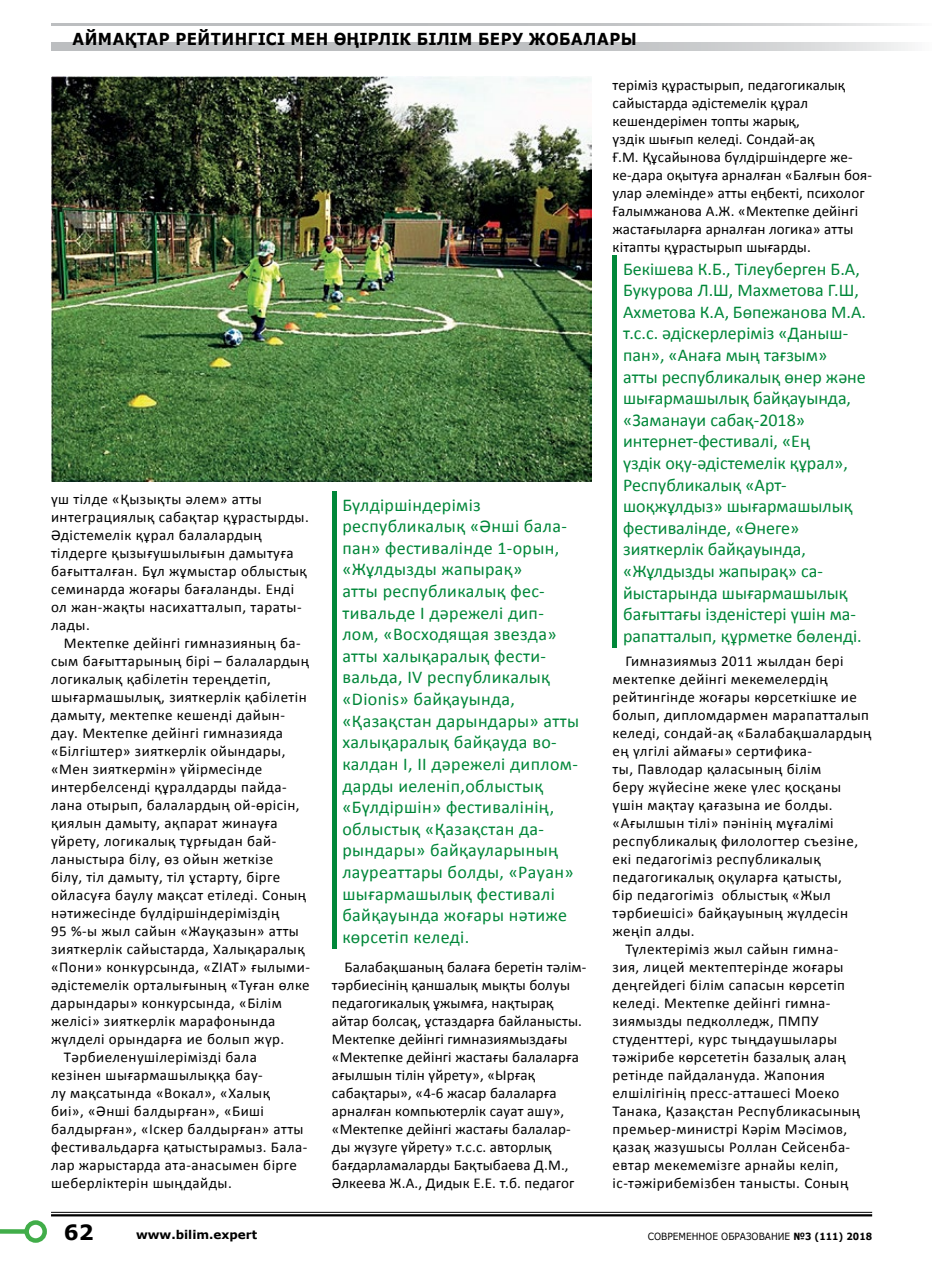
<style>
.page{position:relative;width:936px;height:1263px;background:#fff}
.page>*{position:absolute;margin:0;border:0;box-sizing:border-box;transform-origin:0 0}
.t1{font:700 21px "Verdana";color:#000}
.t2{font:18px/21.6px "Calibri";letter-spacing:.005em;color:#008739}
.t3{font:700 16.5px "Verdana";letter-spacing:.03em;color:#000;scale:.91 1}
.t4{font:15px/18px "Calibri";letter-spacing:.03em;color:#000}
.t5{font:15px/18px "Calibri";letter-spacing:.01em;color:#000}
.t6{font:700 12px "Verdana";color:#000}
.t7{font:9.9px "Verdana";color:#000;scale:.91 1}
.s1{font-weight:700}
</style>
<div class="page">
<hr style="left:332px;top:491px;width:4px;height:458px;background:#008739">
<img style="left:51px;top:77px;width:540px;height:405px">
<div style="left:612px;top:255px;width:5px;height:393px;background:#008739"></div>
<hr style="left:51px;top:1212px;width:821px;height:1px;background:#000">
<hr style="left:51px;top:1214px;width:821px;height:2px;background:#000">
<svg style="left:51px;top:43px;width:857px;height:8px;background:#c5c6c8"></svg>
<div style="left:0;top:1229px;width:27px;height:5px;background:#41ad49"></div>
<div style="left:24px;top:1220px;width:23px;height:23px;border:4px solid #41ad49;border-radius:50%"></div>
<hr style="left:51px;top:23px;width:880px;height:3px;background:#bcbec0">
<p class="t3" style="left:73px;top:27px;width:621px">АЙМАҚТАР РЕЙТИНГІСІ МЕН ӨҢІРЛІК БІЛІМ БЕРУ ЖОБАЛАРЫ</p>
<p class="t4" style="left:51px;top:490px;width:259px">үш тілде «Қызықты әлем» атты интеграциялық сабақтар құрастырды.<br>Әдістемелік құрал балалардың тілдерге қызығушылығын дамытуға бағытталған. Бұл жұмыстар облыстық семинарда жоғары бағаланды. Енді ол жан-жақты насихатталып, тараты&shy;лады.</p>
<p class="t4" style="left:64px;top:634px;width:238px">Мектепке дейінгі гимназияның ба-</p>
<p class="t4" style="left:51px;top:652px;width:259px">сым бағыттарының бірі – балалардың</p>
<p class="t4" style="left:51px;top:670px;width:221px">логикалық қабілетін тереңдетіп,</p>
<p class="t4" style="left:51px;top:688px;width:257px">шығармашылық, зияткерлік қабілетін</p>
<p class="t4" style="left:51px;top:706px;width:235px">дамыту, мектепке кешенді дайын-</p>
<p class="t4" style="left:51px;top:724px;width:233px">дау. Мектепке дейінгі гимназияда</p>
<p class="t4" style="left:51px;top:742px;width:236px">«Білгіштер» зияткерлік ойындары,</p>
<p class="t4" style="left:51px;top:760px;width:212px">«Мен зияткермін» үйірмесінде</p>
<p class="t4" style="left:51px;top:778px;width:237px">интербелсенді құралдарды пайда-</p>
<p class="t4" style="left:51px;top:796px;width:250px">лана отырып, балалардың ой-өрісін,</p>
<p class="t4" style="left:51px;top:814px;width:228px">қиялын дамыту, ақпарат жинауға</p>
<p class="t4" style="left:51px;top:832px;width:227px">үйрету, логикалық тұрғыдан бай-</p>
<p class="t4" style="left:51px;top:850px;width:224px">ланыстыра білу, өз ойын жеткізе</p>
<p class="t4" style="left:51px;top:868px;width:231px">білу, тіл дамыту, тіл ұстарту, бірге</p>
<p class="t4" style="left:51px;top:886px;width:257px">ойласуға баулу мақсат етіледі. Соның</p>
<p class="t4" style="left:51px;top:904px;width:230px">нәтижесінде бүлдіршіндеріміздің</p>
<p class="t4" style="left:51px;top:922px;width:249px">95 %-ы жыл сайын «Жауқазын» атты</p>
<p class="t4" style="left:51px;top:940px;width:255px">зияткерлік сайыстарда, Халықаралық</p>
<p class="t4" style="left:51px;top:958px;width:260px">«Пони» конкурсында, «ZIAT» ғылыми-</p>
<p class="t4" style="left:51px;top:976px;width:260px">әдістемелік орталығының «Туған өлке</p>
<p class="t4" style="left:51px;top:994px;width:232px">дарындары» конкурсында, «Білім</p>
<p class="t4" style="left:51px;top:1012px;width:226px">желісі» зияткерлік марафонында</p>
<p class="t4" style="left:51px;top:1030px;width:235px">жүлделі орындарға ие болып жүр.</p>
<p class="t4" style="left:64px;top:1048px;width:194px">Тәрбиеленушілерімізді бала</p>
<p class="t4" style="left:51px;top:1066px;width:213px">кезінен шығармашылыққа бау-</p>
<p class="t4" style="left:51px;top:1084px;width:220px">лу мақсатында «Вокал», «Халық</p>
<p class="t4" style="left:51px;top:1102px;width:214px">биі», «Әнші балдырған», «Биші</p>
<p class="t4" style="left:51px;top:1120px;width:254px">балдырған», «Іскер балдырған» атты</p>
<p class="t4" style="left:51px;top:1138px;width:258px">фестивальдарға қатыстырамыз. Бала-</p>
<p class="t4" style="left:51px;top:1156px;width:247px">лар жарыстарда ата-анасымен бірге</p>
<p class="t4" style="left:51px;top:1174px;width:182px">шеберліктерін шыңдайды.</p>
<p class="t2" style="left:342px;top:494px;width:238px">Бүлдіршіндеріміз республикалық «Әнші бала&shy;пан» фестивалінде 1-орын, «Жұлдызды жапырақ»<br>атты республикалық фес&shy;тивальде І дәрежелі дип&shy;лом, «Восходящая звезда» атты халықаралық фести&shy;вальда, IV республикалық «Dionis» байқауында, «Қазақстан дарындары» атты халықаралық байқауда во&shy;калдан І, II дәрежелі диплом&shy;дарды иеленіп,облыстық «Бүлдіршін» фестивалінің, облыстық «Қазақстан да&shy;рындары» байқауларының лауреаттары болды, «Рауан» шығармашылық фестивалі байқауында жоғары нәтиже көрсетіп келеді.</p>
<p class="t5" style="left:332px;top:958px;width:256px;text-indent:13px">Балабақшаның балаға беретін тәлім&shy;тәрбиесінің қаншалық мықты болуы педагогикалық ұжымға, нақтырақ айтар болсақ, ұстаздарға байланысты.<br>Мектепке дейінгі гимназиямыздағы «Мектепке дейінгі жастағы балаларға ағылшын тілін үйрету», «Ырғақ сабақтары», «4-6 жасар балаларға арналған компьютерлік сауат ашу», «Мектепке дейінгі жастағы балалар&shy;ды жүзуге үйрету» т.с.с. авторлық бағдарламаларды Бақтыбаева Д.М., Әлкеева Ж.А., Дидык Е.Е. т.б. педагог</p>
<p class="t5" style="left:612px;top:76px;width:261px">теріміз құрастырып, педагогикалық сайыстарда әдістемелік құрал кешендерімен топты жарық,<br>үздік шығып келеді. Сондай-ақ<br>Ғ.М. Құсайынова бүлдіршіндерге же&shy;ке-дара оқытуға арналған «Балғын боя&shy;улар әлемінде» атты еңбекті, психолог Ғалымжанова А.Ж. «Мектепке дейінгі жастағыларға арналған логика» атты кітапты құрастырып шығарды.</p>
<p class="t2" style="left:623px;top:258px;width:244px">Бекішева К.Б., Тілеуберген Б.А,<br>Букурова Л.Ш, Махметова Г.Ш,<br>Ахметова К.А, Бөпежанова М.А. т.с.с. әдіскерлеріміз «Даныш&shy;пан», «Анаға мың тағзым» атты республикалық өнер және шығармашылық байқауында, «Заманауи сабақ-2018» интернет-фестивалі, «Ең<br>үздік оқу-әдістемелік құрал»,<br>Республикалық «Арт&shy;шоқжұлдыз» шығармашылық фестивалінде, «Өнеге» зияткерлік байқауында, «Жұлдызды жапырақ» са&shy;йыстарында шығармашылық бағыттағы ізденістері үшін ма&shy;рапатталып, құрметке бөленді.</p>
<p class="t4" style="left:625px;top:652px;width:219px">Гимназиямыз 2011 жылдан бері</p>
<p class="t4" style="left:612px;top:670px;width:216px">мектепке дейінгі мекемелердің</p>
<p class="t4" style="left:612px;top:688px;width:246px">рейтингінде жоғары көрсеткішке ие</p>
<p class="t4" style="left:612px;top:706px;width:258px">болып, дипломдармен марапатталып</p>
<p class="t4" style="left:612px;top:724px;width:260px">келеді, сондай-ақ «Балабақшалардың</p>
<p class="t4" style="left:612px;top:742px;width:201px">ең үлгілі аймағы» сертифика-</p>
<p class="t4" style="left:612px;top:760px;width:210px">ты, Павлодар қаласының білім</p>
<p class="t4" style="left:612px;top:778px;width:230px">беру жүйесіне жеке үлес қосқаны</p>
<p class="t4" style="left:612px;top:796px;width:221px">үшін мақтау қағазына ие болды.</p>
<p class="t4" style="left:612px;top:814px;width:222px">«Ағылшын тілі» пәнінің мұғалімі</p>
<p class="t4" style="left:612px;top:832px;width:247px">республикалық филологтер съезіне,</p>
<p class="t4" style="left:612px;top:850px;width:210px">екі педагогіміз республикалық</p>
<p class="t4" style="left:612px;top:868px;width:231px">педагогикалық оқуларға қатысты,</p>
<p class="t4" style="left:612px;top:886px;width:220px">бір педагогіміз облыстық «Жыл</p>
<p class="t4" style="left:612px;top:904px;width:237px">тәрбиешісі» байқауының жүлдесін</p>
<p class="t4" style="left:612px;top:922px;width:84px">жеңіп алды.</p>
<p class="t4" style="left:625px;top:940px;width:214px">Түлектеріміз жыл сайын гимна-</p>
<p class="t4" style="left:612px;top:958px;width:232px">зия, лицей мектептерінде жоғары</p>
<p class="t4" style="left:612px;top:976px;width:234px">деңгейдегі білім сапасын көрсетіп</p>
<p class="t4" style="left:612px;top:994px;width:219px">келеді. Мектепке дейінгі гимна-</p>
<p class="t4" style="left:612px;top:1012px;width:208px">зиямызды педколледж, ПМПУ</p>
<p class="t4" style="left:612px;top:1030px;width:226px">студенттері, курс тыңдаушылары</p>
<p class="t4" style="left:612px;top:1048px;width:235px">тәжірибе көрсететін базалық алаң</p>
<p class="t4" style="left:612px;top:1066px;width:214px">ретінде пайдалануда. Жапония</p>
<p class="t4" style="left:612px;top:1084px;width:228px">елшілігінің пресс-атташесі Моеко</p>
<p class="t4" style="left:612px;top:1102px;width:249px">Танака, Қазақстан Республикасының</p>
<p class="t4" style="left:612px;top:1120px;width:236px">премьер-министрі Кәрім Мәсімов,</p>
<p class="t4" style="left:612px;top:1138px;width:239px">қазақ жазушысы Роллан Сейсенба-</p>
<p class="t4" style="left:612px;top:1156px;width:227px">евтар мекемемізге арнайы келіп,</p>
<p class="t4" style="left:612px;top:1174px;width:237px">іс-тәжірибемізбен танысты. Соның</p>
<h1 class="t1" style="left:64px;top:1217px;width:31px">62</h1>
<p class="t6" style="left:136px;top:1226px;width:123px">www.bilim.expert</p>
<p class="t7" style="left:647px;top:1229px;width:248px">СОВРЕМЕННОЕ ОБРАЗОВАНИЕ <span class="s1">№3 (111) 2018</span></p>
</div>
